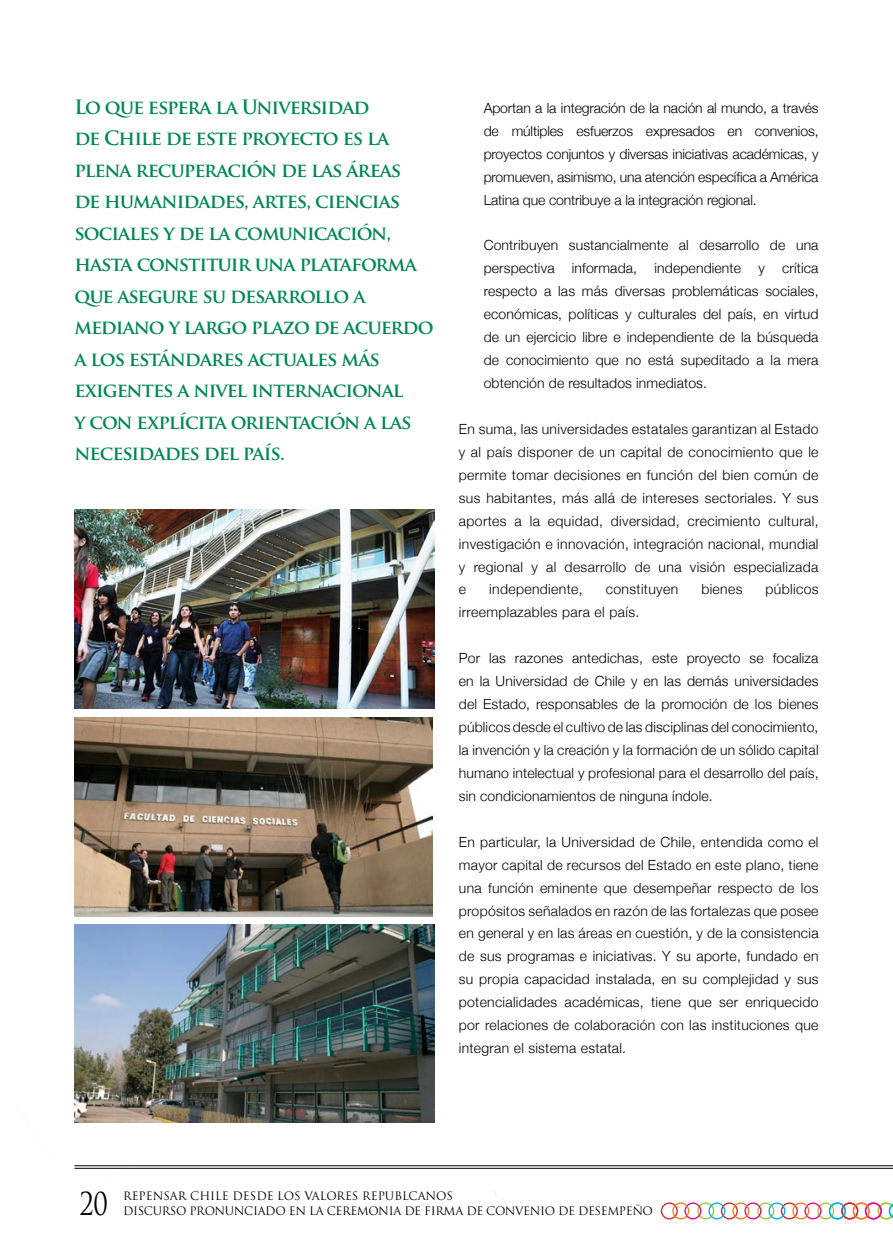
<style>
.page{position:relative;width:893px;height:1241px;background:#fff}
.page>*{position:absolute;margin:0;border:0;box-sizing:border-box;transform-origin:0 0}
.t1{font:30.8px "Trajan Pro";color:#000;scale:.82 1}
.t2{font:700 19.25px/31.5px "Trajan Pro";letter-spacing:-.05em;color:#008852}
.t3{font:300 14px/22.9px "Helvetica Neue";letter-spacing:.02em;color:#000;text-align:justify}
.t4{font:11.38px "Trajan Pro";letter-spacing:-.03em;color:#000}
.t5{font:11.38px "Trajan Pro";color:#000}
</style>
<div class="page">
<img style="left:74px;top:717px;width:359px;height:199px">
<img style="left:74px;top:510px;width:360px;height:198px">
<img style="left:74px;top:924px;width:360px;height:198px">
<svg style="left:74px;top:1100px;width:65px;height:69px"></svg>
<hr style="left:74px;top:1165px;width:819px;height:1px;background:#000">
<hr style="left:74px;top:1167px;width:819px;height:1px;background:#000">
<div style="left:697px;top:1202px;width:17px;height:17px;border:1px solid #a2c33a;border-radius:50%"></div>
<div style="left:684px;top:1202px;width:17px;height:17px;border:1px solid #ec008c;border-radius:50%"></div>
<div style="left:661px;top:1202px;width:17px;height:17px;border:1px solid #d2232a;border-radius:50%"></div>
<div style="left:672px;top:1202px;width:17px;height:17px;border:1px solid #f57e20;border-radius:50%"></div>
<div style="left:757px;top:1202px;width:17px;height:17px;border:1px solid #a2c33a;border-radius:50%"></div>
<div style="left:744px;top:1202px;width:17px;height:17px;border:1px solid #ec008c;border-radius:50%"></div>
<div style="left:721px;top:1202px;width:17px;height:17px;border:1px solid #d2232a;border-radius:50%"></div>
<div style="left:732px;top:1202px;width:17px;height:17px;border:1px solid #f57e20;border-radius:50%"></div>
<div style="left:708px;top:1202px;width:17px;height:17px;border:1px solid #00aeef;border-radius:50%"></div>
<div style="left:817px;top:1202px;width:17px;height:17px;border:1px solid #a2c33a;border-radius:50%"></div>
<div style="left:804px;top:1202px;width:17px;height:17px;border:1px solid #ec008c;border-radius:50%"></div>
<div style="left:781px;top:1202px;width:17px;height:17px;border:1px solid #d2232a;border-radius:50%"></div>
<div style="left:792px;top:1202px;width:17px;height:17px;border:1px solid #f57e20;border-radius:50%"></div>
<div style="left:768px;top:1202px;width:17px;height:17px;border:1px solid #00aeef;border-radius:50%"></div>
<div style="left:865px;top:1202px;width:17px;height:17px;border:1px solid #ec008c;border-radius:50%"></div>
<div style="left:841px;top:1202px;width:17px;height:17px;border:1px solid #d2232a;border-radius:50%"></div>
<div style="left:853px;top:1202px;width:17px;height:17px;border:1px solid #f57e20;border-radius:50%"></div>
<div style="left:829px;top:1202px;width:17px;height:17px;border:1px solid #00aeef;border-radius:50%"></div>
<svg style="left:878px;top:1202px;width:15px;height:17px"></svg>
<p class="t2" style="left:74px;top:91px;width:361px">Lo que espera la Universidad<br>de Chile de este proyecto es la plena recuperación de las áreas<br>de humanidades, artes, ciencias sociales y de la comunicación, hasta constituir una plataforma que asegure su desarrollo a mediano y largo plazo de acuerdo a los estándares actuales más exigentes a nivel internacional<br>y con explícita orientación a las necesidades del país.</p>
<p class="t3" style="left:484px;top:96px;width:336px">Aportan a la integración de la nación al mundo, a través de múltiples esfuerzos expresados en convenios, proyectos conjuntos y diversas iniciativas académicas, y promueven, asimismo, una atención específica a América Latina que contribuye a la integración regional.</p>
<p class="t3" style="left:484px;top:234px;width:336px">Contribuyen sustancialmente al desarrollo de una perspectiva informada, independiente y crítica respecto a las más diversas problemáticas sociales, económicas, políticas y culturales del país, en virtud de un ejercicio libre e independiente de la búsqueda de conocimiento que no está supeditado a la mera obtención de resultados inmediatos.</p>
<p class="t3" style="left:459px;top:417px;width:361px">En suma, las universidades estatales garantizan al Estado y al país disponer de un capital de conocimiento que le permite tomar decisiones en función del bien común de sus habitantes, más allá de intereses sectoriales. Y sus aportes a la equidad, diversidad, crecimiento cultural, investigación e innovación, integración nacional, mundial y regional y al desarrollo de una visión especializada e</p>
<p class="t3" style="left:489px;top:577px;width:95px">independiente,</p>
<p class="t3" style="left:606px;top:577px;width:74px">constituyen</p>
<p class="t3" style="left:701px;top:577px;width:43px">bienes</p>
<p class="t3" style="left:765px;top:577px;width:55px">públicos</p>
<p class="t3" style="left:459px;top:600px;width:182px">irreemplazables para el país.</p>
<p class="t3" style="left:459px;top:646px;width:361px">Por las razones antedichas, este proyecto se focaliza en la Universidad de Chile y en las demás universidades del Estado, responsables de la promoción de los bienes públicos desde el cultivo de las disciplinas del conocimiento, la invención y la creación y la formación de un sólido capital humano intelectual y profesional para el desarrollo del país, sin condicionamientos de ninguna índole.</p>
<p class="t3" style="left:459px;top:829px;width:361px">En particular, la Universidad de Chile, entendida como el mayor capital de recursos del Estado en este plano, tiene una función eminente que desempeñar respecto de los propósitos señalados en razón de las fortalezas que posee en general y en las áreas en cuestión, y de la consistencia de sus programas e iniciativas. Y su aporte, fundado en su propia capacidad instalada, en su complejidad y sus potencialidades académicas, tiene que ser enriquecido por relaciones de colaboración con las instituciones que integran el sistema estatal.</p>
<h1 class="t1" style="left:79px;top:1183px;width:36px">20</h1>
<p class="t5" style="left:123px;top:1187px;width:331px">REPENSAR CHILE DESDE LOS VALORES REPUBLCANOS</p>
<p class="t4" style="left:123px;top:1203px;width:531px">DISCURSO PRONUNCIADO EN LA CEREMONIA DE FIRMA DE CONVENIO DE DESEMPEÑO</p>
</div>
